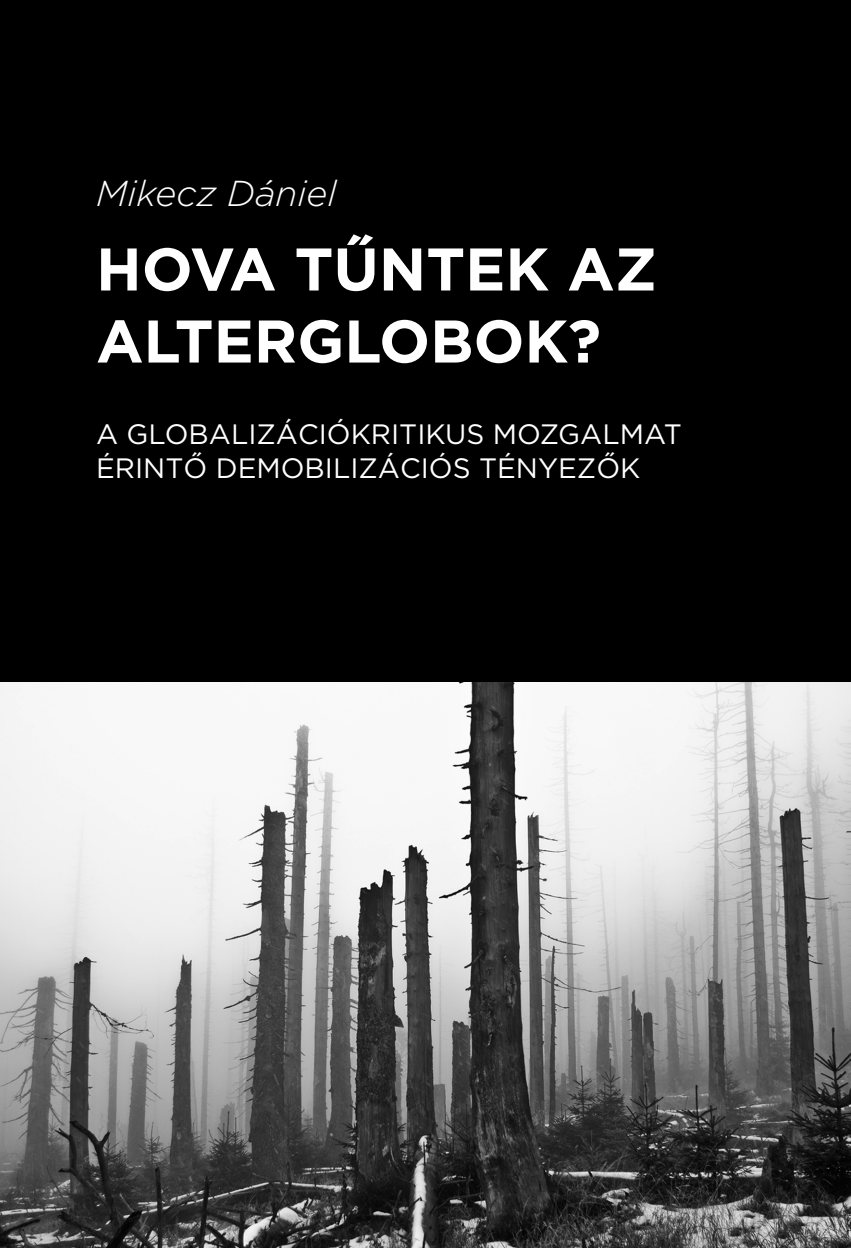
<style>
.page{position:relative;width:851px;height:1248px;background:#fff}
.page>*{position:absolute;margin:0;border:0;box-sizing:border-box;transform-origin:0 0}
.cim1{font:700 60px/72px "Gotham";color:#fff}
.szerzo{font:italic 300 36px "Gotham";color:#fff}
.cim2{font:28px/33.6px "Gotham";color:#fff}
</style>
<div class="page">
<div style="left:0;top:0;width:850px;height:1247px;background:#010000"></div>
<img style="left:0;top:682px;width:850px;height:565px">
<p class="szerzo" style="left:96px;top:173px;width:242px">Mikecz Dániel</p>
<p class="cim1" style="left:96px;top:231px;width:562px">HOVA TŰNTEK AZ<br>ALTERGLOBOK?</p>
<p class="cim2" style="left:96px;top:417px;width:587px">A GLOBALIZÁCIÓKRITIKUS MOZGALMAT<br>ÉRINTŐ DEMOBILIZÁCIÓS TÉNYEZŐK</p>
</div>
